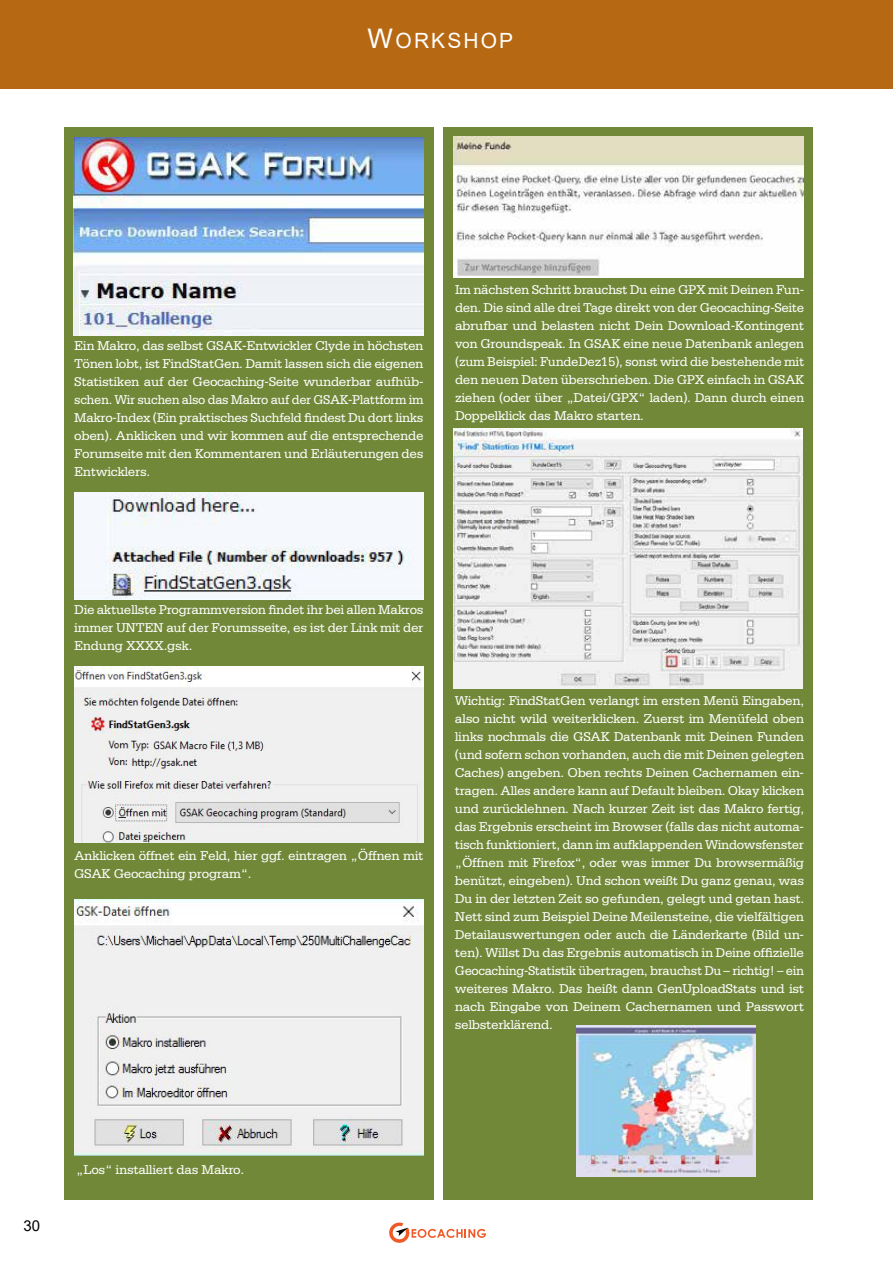
<style>
.page{position:relative;width:893px;height:1263px;background:#fff}
.page>*{position:absolute;margin:0;border:0;box-sizing:border-box;transform-origin:0 0}
.t1{font:21px "Arial";letter-spacing:.1em;color:#fff}
.t2{font:15px "Arial";color:#000}
.t3{font:13.5px/18px "Serifa Std";letter-spacing:-.025em;color:#fff;text-align:justify}
.s1{font-size:27px}
</style>
<div class="page">
<div style="left:0;top:0;width:893px;height:88px;background:#b76812"></div>
<svg style="left:389px;top:1222px;width:97px;height:21px"></svg>
<div style="left:64px;top:127px;width:370px;height:1072px;background:#718839"></div>
<img style="left:73px;top:138px;width:350px;height:197px">
<img style="left:74px;top:492px;width:349px;height:107px">
<img style="left:74px;top:666px;width:349px;height:176px">
<img style="left:74px;top:900px;width:349px;height:255px">
<div style="left:443px;top:127px;width:370px;height:1072px;background:#718839"></div>
<img style="left:453px;top:137px;width:350px;height:140px">
<img style="left:454px;top:428px;width:349px;height:260px">
<img style="left:577px;top:1026px;width:178px;height:151px">
<h1 class="t1" style="left:367px;top:28px;width:147px"><span class="s1">W</span>ORKSHOP</h1>
<p class="t3" style="left:74px;top:337px;width:351px">Ein Makro, das selbst GSAK-Entwickler Clyde in höchsten Tönen lobt, ist FindStatGen. Damit lassen sich die eigenen Statistiken auf der Geocaching-Seite wunderbar aufhüb&shy;schen. Wir suchen also das Makro auf der GSAK-Plattform im Makro-Index (Ein praktisches Suchfeld findest Du dort links oben). Anklicken und wir kommen auf die entsprechende Forumseite mit den Kommentaren und Erläuterungen des Entwicklers.</p>
<p class="t3" style="left:455px;top:280px;width:351px">Im nächsten Schritt brauchst Du eine GPX mit Deinen Fun&shy;den. Die sind alle drei Tage direkt von der Geocaching-Seite abrufbar und belasten nicht Dein Download-Kontingent von Groundspeak. In GSAK eine neue Datenbank anlegen (zum Beispiel: FundeDez15), sonst wird die bestehende mit den neuen Daten überschrieben. Die GPX einfach in GSAK ziehen (oder über „Datei/GPX“ laden). Dann durch einen Doppelklick das Makro starten.</p>
<p class="t3" style="left:74px;top:600px;width:351px">Die aktuellste Programmversion findet ihr bei allen Makros immer UNTEN auf der Forumsseite, es ist der Link mit der Endung XXXX.gsk.</p>
<p class="t3" style="left:74px;top:846px;width:351px">Anklicken öffnet ein Feld, hier ggf. eintragen „Öffnen mit<br>GSAK Geocaching program“.</p>
<p class="t3" style="left:455px;top:692px;width:351px">Wichtig: FindStatGen verlangt im ersten Menü Eingaben, also nicht wild weiterklicken. Zuerst im Menüfeld oben links nochmals die GSAK Datenbank mit Deinen Funden (und sofern schon vorhanden, auch die mit Deinen gelegten Caches) angeben. Oben rechts Deinen Cachernamen ein&shy;tragen. Alles andere kann auf Default bleiben. Okay klicken und zurücklehnen. Nach kurzer Zeit ist das Makro fertig, das Ergebnis erscheint im Browser (falls das nicht automa&shy;tisch funktioniert, dann im aufklappenden Windowsfenster „Öffnen mit Firefox“, oder was immer Du browsermäßig benützt, eingeben). Und schon weißt Du ganz genau, was Du in der letzten Zeit so gefunden, gelegt und getan hast.<br>Nett sind zum Beispiel Deine Meilensteine, die vielfältigen Detailauswertungen oder auch die Länderkarte (Bild un&shy;ten). Willst Du das Ergebnis automatisch in Deine offizielle Geocaching-Statistik übertragen, brauchst Du – richtig! – ein weiteres Makro. Das heißt dann GenUploadStats und ist nach Eingabe von Deinem Cachernamen und Passwort selbsterklärend.</p>
<p class="t2" style="left:24px;top:1217px;width:18px">30</p>
<p class="t3" style="left:76px;top:1160px;width:169px">„Los“ installiert das Makro.</p>
</div>
